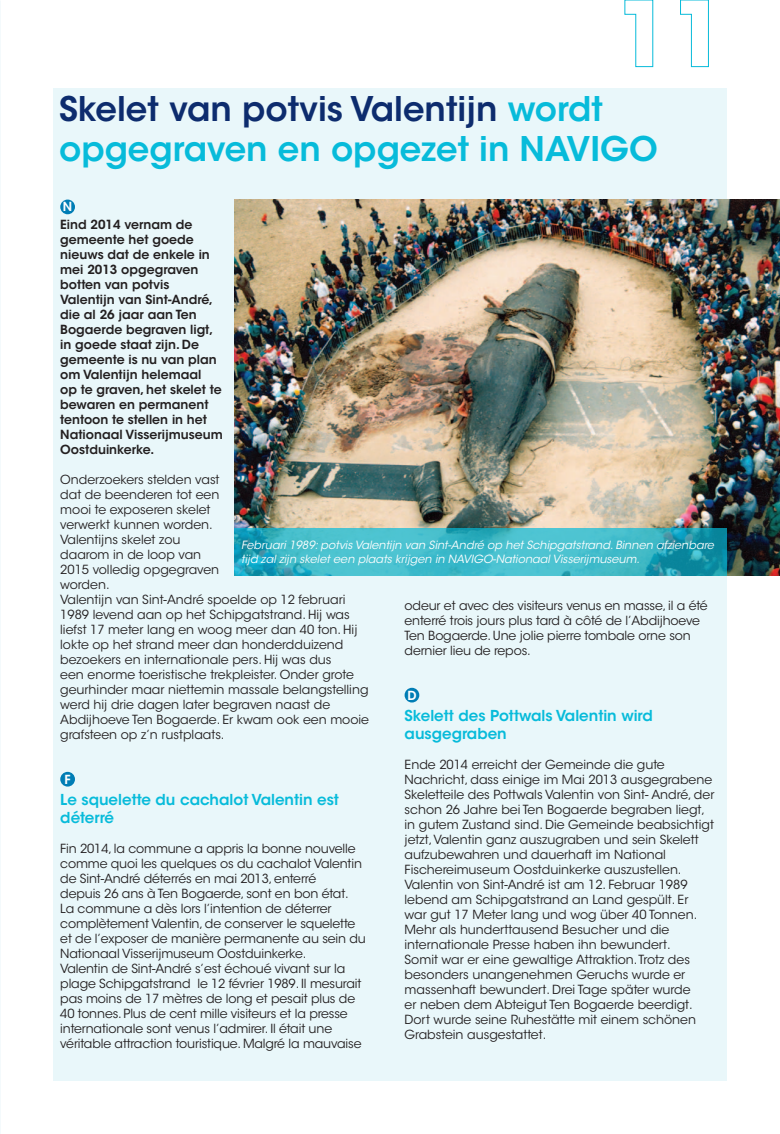
<style>
.page{position:relative;width:780px;height:1134px;background:#fff}
.page>*{position:absolute;margin:0;border:0;box-sizing:border-box;transform-origin:0 0}
.Titels_licht_blauw{font:600 33.75px "ITC Avant Garde Std";color:#0d2c6e}
.Titels_licht_blauw-2{font:600 33.75px "ITC Avant Garde Std";color:#07bbda}
.Body{font:600 15px/18px "ITC Avant Garde Std";color:#07bbda}
.Body_insprong_2_mm{font:12.5px/15px "ITC Avant Garde Std";color:#231f20}
.Inleiding_insprong_2{font:600 12.5px/15px "ITC Avant Garde Std";color:#231f20}
.t1{font:600 12.5px "ITC Avant Garde Std";color:#fff}
.Onderschrift_foto{font:italic 11.25px/13.5px "ITC Avant Garde Std";color:#fff}
.s1{color:#07bbda}
</style>
<div class="page">
<div style="left:53px;top:89px;width:673px;height:992px;background:#e9f7fa"></div>
<div style="left:60px;top:200px;width:15px;height:14px;background:#007db5;border-radius:50%"></div>
<div style="left:60px;top:772px;width:15px;height:14px;background:#007db5;border-radius:50%"></div>
<div style="left:404px;top:688px;width:15px;height:14px;background:#007db5;border-radius:50%"></div>
<img style="left:234px;top:200px;width:546px;height:375px">
<svg style="left:234px;top:528px;width:492px;height:47px;background:#3ab4c4"></svg>
<svg style="left:624px;top:0;width:29px;height:67px"></svg>
<svg style="left:680px;top:0;width:29px;height:67px"></svg>
<p class="Titels_licht_blauw" style="left:59px;top:87px;width:545px">Skelet van potvis Valentijn <span class="s1">wordt</span></p>
<p class="Titels_licht_blauw-2" style="left:59px;top:127px;width:600px">opgegraven en opgezet in NAVIGO</p>
<p class="t1" style="left:63px;top:199px;width:11px">N</p>
<p class="Inleiding_insprong_2" style="left:60px;top:217px;width:164px">Eind 2014 vernam de gemeente het goede nieuws dat de enkele in mei 2013 opgegraven botten van potvis<br>Valentijn van Sint-André, die al 26 jaar aan Ten<br>Bogaerde begraven ligt, in goede staat zijn. De gemeente is nu van plan om Valentijn helemaal<br>op te graven, het skelet te bewaren en permanent tentoon te stellen in het<br>Nationaal Visserijmuseum<br>Oostduinkerke.</p>
<p class="Body_insprong_2_mm" style="left:60px;top:472px;width:161px">Onderzoekers stelden vast dat de beenderen tot een mooi te exposeren skelet verwerkt kunnen worden.<br>Valentijns skelet zou daarom in de loop van<br>2015 volledig opgegraven worden.</p>
<p class="Body_insprong_2_mm" style="left:60px;top:592px;width:310px">Valentijn van Sint-André spoelde op 12 februari 1989 levend aan op het Schipgatstrand. Hij was liefst 17 meter lang en woog meer dan 40 ton. Hij lokte op het strand meer dan honderdduizend bezoekers en internationale pers. Hij was dus<br>een enorme toeristische trekpleister. Onder grote geurhinder maar niettemin massale belangstelling werd hij drie dagen later begraven naast de Abdijhoeve Ten Bogaerde. Er kwam ook een mooie grafsteen op z’n rustplaats.</p>
<p class="t1" style="left:64px;top:771px;width:8px">F</p>
<p class="Body" style="left:60px;top:790px;width:280px">Le squelette du cachalot Valentin est déterré</p>
<p class="Body_insprong_2_mm" style="left:60px;top:841px;width:307px">Fin 2014, la commune a appris la bonne nouvelle comme quoi les quelques os du cachalot Valentin de Sint-André déterrés en mai 2013, enterré<br>depuis 26 ans à Ten Bogaerde, sont en bon état.<br>La commune a dès lors l’intention de déterrer complètement Valentin, de conserver le squelette et de l’exposer de manière permanente au sein du Nationaal Visserijmuseum Oostduinkerke.</p>
<p class="Body_insprong_2_mm" style="left:60px;top:961px;width:303px">Valentin de Sint-André s’est échoué vivant sur la plage Schipgatstrand le 12 février 1989. Il mesurait pas moins de 17 mètres de long et pesait plus de 40 tonnes. Plus de cent mille visiteurs et la presse internationale sont venus l’admirer. Il était une véritable attraction touristique. Malgré la mauvaise</p>
<p class="Onderschrift_foto" style="left:241px;top:538px;width:474px">Februari 1989: potvis Valentijn van Sint-André op het Schipgatstrand. Binnen afzienbare tijd zal zijn skelet een plaats krijgen in NAVIGO-Nationaal Visserijmuseum.</p>
<p class="Body_insprong_2_mm" style="left:404px;top:598px;width:305px">odeur et avec des visiteurs venus en masse, il a été</p>
<p class="Body_insprong_2_mm" style="left:404px;top:613px;width:297px">enterré trois jours plus tard à côté de l’Abdijhoeve<br>Ten Bogaerde. Une jolie pierre tombale orne son dernier lieu de repos.</p>
<p class="t1" style="left:407px;top:687px;width:11px">D</p>
<p class="Body" style="left:404px;top:706px;width:250px">Skelett des Pottwals Valentin wird ausgegraben</p>
<p class="Body_insprong_2_mm" style="left:404px;top:757px;width:311px">Ende 2014 erreicht der Gemeinde die gute Nachricht, dass einige im Mai 2013 ausgegrabene Skeletteile des Pottwals Valentin von Sint- André, der schon 26 Jahre bei Ten Bogaerde begraben liegt, in gutem Zustand sind. Die Gemeinde beabsichtigt jetzt, Valentin ganz auszugraben und sein Skelett aufzubewahren und dauerhaft im National Fischereimuseum Oostduinkerke auszustellen.</p>
<p class="Body_insprong_2_mm" style="left:404px;top:877px;width:294px">Valentin von Sint-André ist am 12. Februar 1989 lebend am Schipgatstrand an Land gespült. Er war gut 17 Meter lang und wog über 40 Tonnen.<br>Mehr als hunderttausend Besucher und die internationale Presse haben ihn bewundert.<br>Somit war er eine gewaltige Attraktion. Trotz des besonders unangenehmen Geruchs wurde er massenhaft bewundert. Drei Tage später wurde er neben dem Abteigut Ten Bogaerde beerdigt.<br>Dort wurde seine Ruhestätte mit einem schönen Grabstein ausgestattet.</p>
</div>
